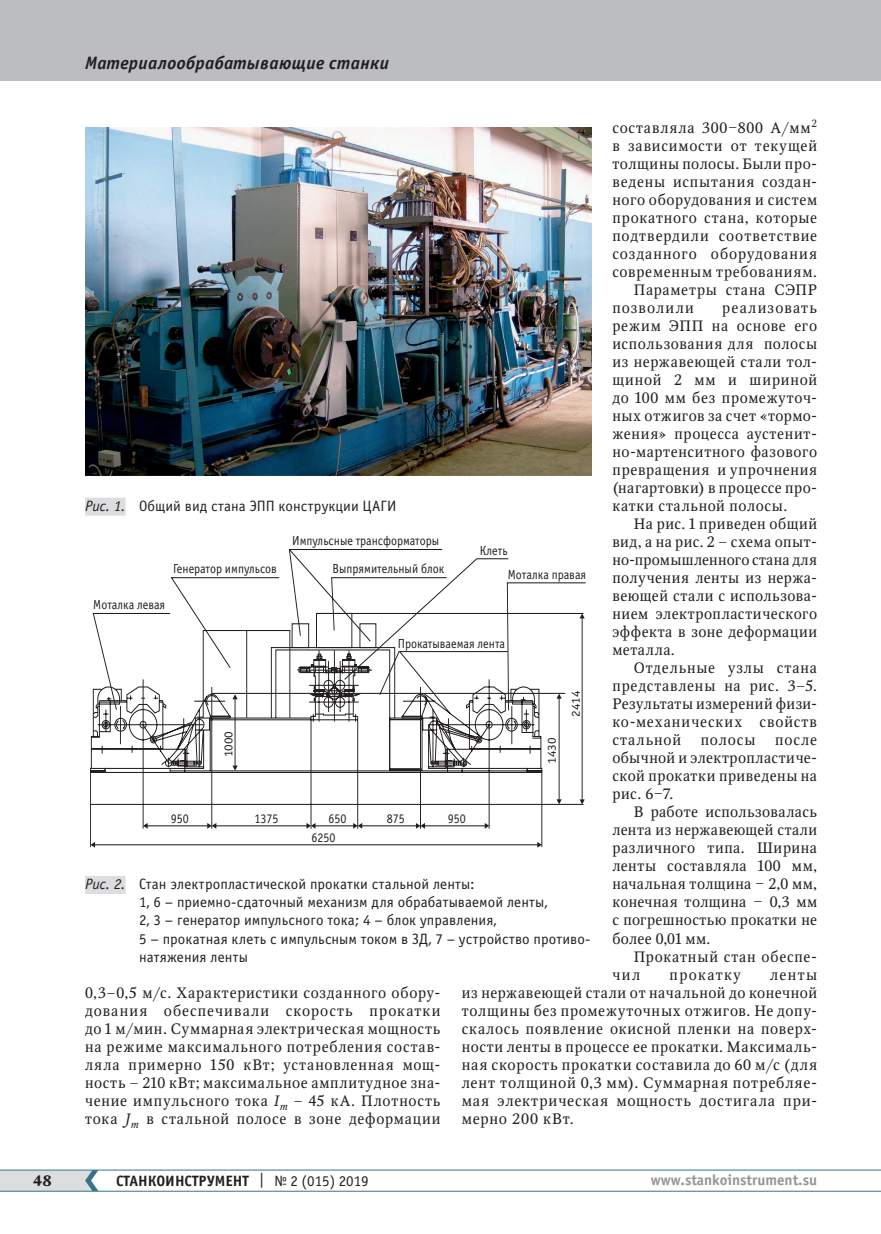
<style>
.page{position:relative;width:881px;height:1234px;background:#fff}
.page>*{position:absolute;margin:0;border:0;box-sizing:border-box;transform-origin:0 0}
.t1{font:italic 700 18px "Officina Sans C";letter-spacing:.015em;color:#231f20}
.t2{font:15px/18px "Octava";letter-spacing:.045em;color:#231f20;text-align:justify}
.t3{font:15px/18px "Officina Sans C";letter-spacing:.005em;color:#231f20}
.t4{font:15px "Octava";letter-spacing:.065em;color:#231f20}
.t5{font:700 15px "Officina Sans C";color:#231f20}
.t6{font:700 15px "Officina Sans C";color:#939598}
.t7{font:15px "Octava";letter-spacing:.07em;color:#231f20}
.t8{font:15px "Octava";letter-spacing:.095em;color:#231f20}
.t9{font:700 15px "Octava";color:#231f20}
.t10{font:13.2px "Officina Sans C";color:#231f20;scale:.91 1}
.t11{font:12px "Officina Sans C";color:#231f20;scale:1.1 1}
.s1{font-style:italic}
.s2{font-weight:400}
</style>
<div class="page">
<hr style="left:0;top:1190px;width:880px;height:1px;background:#36738a">
<hr style="left:0;top:1169px;width:880px;height:1px;background:#36738a">
<svg style="left:0;top:1169px;width:98px;height:21px"></svg>
<div style="left:0;top:0;width:880px;height:81px;background:#bcbdc0"></div>
<img style="left:85px;top:128px;width:506px;height:347px">
<svg style="left:579px;top:799px;width:5px;height:5px"></svg>
<svg style="left:92px;top:549px;width:494px;height:162px"></svg>
<svg style="left:90px;top:629px;width:452px;height:218px"></svg>
<svg style="left:90px;top:664px;width:440px;height:109px"></svg>
<hr style="left:558px;top:697px;width:1px;height:103px;background:#231f20">
<svg style="left:556px;top:693px;width:5px;height:5px"></svg>
<svg style="left:556px;top:799px;width:5px;height:5px"></svg>
<hr style="left:147px;top:825px;width:61px;height:1px;background:#231f20">
<svg style="left:143px;top:822px;width:5px;height:6px"></svg>
<hr style="left:215px;top:825px;width:92px;height:1px;background:#231f20">
<svg style="left:207px;top:822px;width:9px;height:6px"></svg>
<hr style="left:314px;top:825px;width:40px;height:1px;background:#231f20">
<svg style="left:306px;top:822px;width:9px;height:6px"></svg>
<hr style="left:361px;top:825px;width:55px;height:1px;background:#231f20">
<svg style="left:353px;top:822px;width:9px;height:6px"></svg>
<hr style="left:424px;top:825px;width:61px;height:1px;background:#231f20">
<svg style="left:416px;top:822px;width:9px;height:6px"></svg>
<svg style="left:484px;top:822px;width:5px;height:6px"></svg>
<hr style="left:94px;top:844px;width:444px;height:1px;background:#231f20">
<svg style="left:90px;top:841px;width:5px;height:6px"></svg>
<svg style="left:537px;top:841px;width:4px;height:6px"></svg>
<div style="left:85px;top:497px;width:40px;height:18px;background:#dcdddf"></div>
<div style="left:85px;top:875px;width:41px;height:18px;background:#dcdddf"></div>
<p class="t1" style="left:85px;top:53px;width:305px">Материалообрабатывающие станки</p>
<p class="t2" style="left:612px;top:119px;width:206px">составляла 300‒800 А/мм<sup>2</sup></p>
<p class="t4" style="left:612px;top:136px;width:206px">в зависимости от текущей</p>
<p class="t2" style="left:612px;top:155px;width:206px">толщины полосы. Были про-</p>
<p class="t2" style="left:612px;top:173px;width:206px">ведены испытания создан-</p>
<p class="t2" style="left:612px;top:191px;width:206px">ного оборудования и систем</p>
<p class="t2" style="left:612px;top:209px;width:206px">прокатного стана, которые</p>
<p class="t4" style="left:612px;top:226px;width:206px">подтвердили соответствие</p>
<p class="t4" style="left:612px;top:244px;width:206px">созданного оборудования</p>
<p class="t2" style="left:612px;top:263px;width:206px">современным требованиям.</p>
<p class="t2" style="left:633px;top:281px;width:185px">Параметры стана СЭПР</p>
<p class="t7" style="left:612px;top:298px;width:83px">позволили</p>
<p class="t2" style="left:612px;top:299px;width:206px;text-indent:110px">реализовать режим ЭПП на основе его использования для полосы из нержавеющей стали тол&shy;щиной 2 мм и шириной до 100 мм без промежуточ&shy;ных отжигов за счет «тормо&shy;жения» процесса аустенит&shy;но-мартенситного фазового превращения и упрочнения (нагартовки) в процессе про&shy;катки стальной полосы.</p>
<p class="t2" style="left:612px;top:515px;width:206px;text-indent:21px">На рис. 1 приведен общий вид, а на рис. 2 – схема опыт&shy;но-промышленного стана для получения ленты из нержа&shy;веющей стали с использова&shy;нием электропластического эффекта в зоне деформации металла.</p>
<p class="t2" style="left:612px;top:659px;width:206px;text-indent:21px">Отдельные узлы стана представлены на рис. 3–5.<br>Результаты измерений физи&shy;ко-механических свойств стальной</p>
<p class="t3" style="left:85px;top:497px;width:313px"><span class="s1">Рис. 1.</span> Общий вид стана ЭПП конструкции ЦАГИ</p>
<p class="t10" style="left:292px;top:533px;width:163px">Импульсные трансформаторы</p>
<p class="t10" style="left:479px;top:543px;width:32px">Клеть</p>
<p class="t10" style="left:173px;top:561px;width:115px">Генератор импульсов</p>
<p class="t10" style="left:332px;top:561px;width:124px">Выпрямительный блок</p>
<p class="t10" style="left:507px;top:567px;width:87px">Моталка правая</p>
<p class="t10" style="left:93px;top:597px;width:81px">Моталка левая</p>
<p class="t10" style="left:397px;top:636px;width:119px">Прокатываемая лента</p>
<p class="t11" style="left:569px;top:716px;width:25px;rotate:-90deg">2414</p>
<p class="t11" style="left:222px;top:757px;width:25px;rotate:-90deg">1000</p>
<p class="t11" style="left:545px;top:763px;width:25px;rotate:-90deg">1430</p>
<p class="t2" style="left:612px;top:731px;width:206px;text-indent:163px">после обычной и электропластиче&shy;ской прокатки приведены на рис. 6‒7.</p>
<p class="t2" style="left:612px;top:803px;width:206px;text-indent:21px">В работе использовалась лента из нержавеющей стали различного типа. Ширина ленты составляла 100 мм, начальная толщина ‒ 2,0 мм, конечная толщина ‒ 0,3 мм с погрешностью прокатки не более 0,01 мм.</p>
<p class="t2" style="left:612px;top:947px;width:206px;text-indent:21px">Прокатный стан обеспе&shy;чил</p>
<p class="t2" style="left:700px;top:731px;width:56px">полосы</p>
<p class="t10" style="left:387px;top:811px;width:21px">875</p>
<p class="t10" style="left:171px;top:811px;width:21px">950</p>
<p class="t10" style="left:254px;top:811px;width:28px">1375</p>
<p class="t10" style="left:328px;top:811px;width:21px">650</p>
<p class="t10" style="left:447px;top:811px;width:21px">950</p>
<p class="t10" style="left:311px;top:830px;width:28px">6250</p>
<p class="t3" style="left:139px;top:875px;width:453px;text-indent:-54px"><span class="s1">Рис. 2.</span> Стан электропластической прокатки стальной ленты:<br>1, 6 – приемно-сдаточный механизм для обрабатываемой ленты,<br>2, 3 – генератор импульсного тока; 4 – блок управления,<br>5 – прокатная клеть с импульсным током в ЗД, 7 – устройство противо&shy;натяжения ленты</p>
<p class="t2" style="left:461px;top:965px;width:357px;text-indent:308px">ленты из нержавеющей стали от начальной до конечной толщины без промежуточных отжигов. Не допу&shy;скалось появление окисной пленки на поверх&shy;ности ленты в процессе ее прокатки. Максималь&shy;ная скорость прокатки составила до 60 м/с (для лент толщиной 0,3 мм). Суммарная потребляе&shy;мая электрическая мощность достигала при&shy;мерно 200 кВт.</p>
<p class="t8" style="left:669px;top:964px;width:73px">прокатку</p>
<p class="t2" style="left:85px;top:983px;width:357px">0,3–0,5 м/с. Характеристики созданного обору&shy;дования обеспечивали скорость прокатки до 1 м/мин. Суммарная электрическая мощность на режиме максимального потребления состав&shy;ляла примерно 150 кВт; установленная мощ&shy;ность – 210 кВт; максимальное амплитудное зна&shy;чение импульсного тока <span class="s1">I</span><sub>m</sub> – 45 кА. Плотность тока <span class="s1">J</span><sub>m</sub> в стальной полосе в зоне деформации</p>
<p class="t9" style="left:33px;top:1170px;width:20px">48</p>
<p class="t5" style="left:116px;top:1171px;width:254px">СТАНКОИНСТРУМЕНТ <span class="s2">| № 2 (015) 2019</span></p>
<p class="t6" style="left:650px;top:1171px;width:168px">www.stankoinstrument.su</p>
</div>
